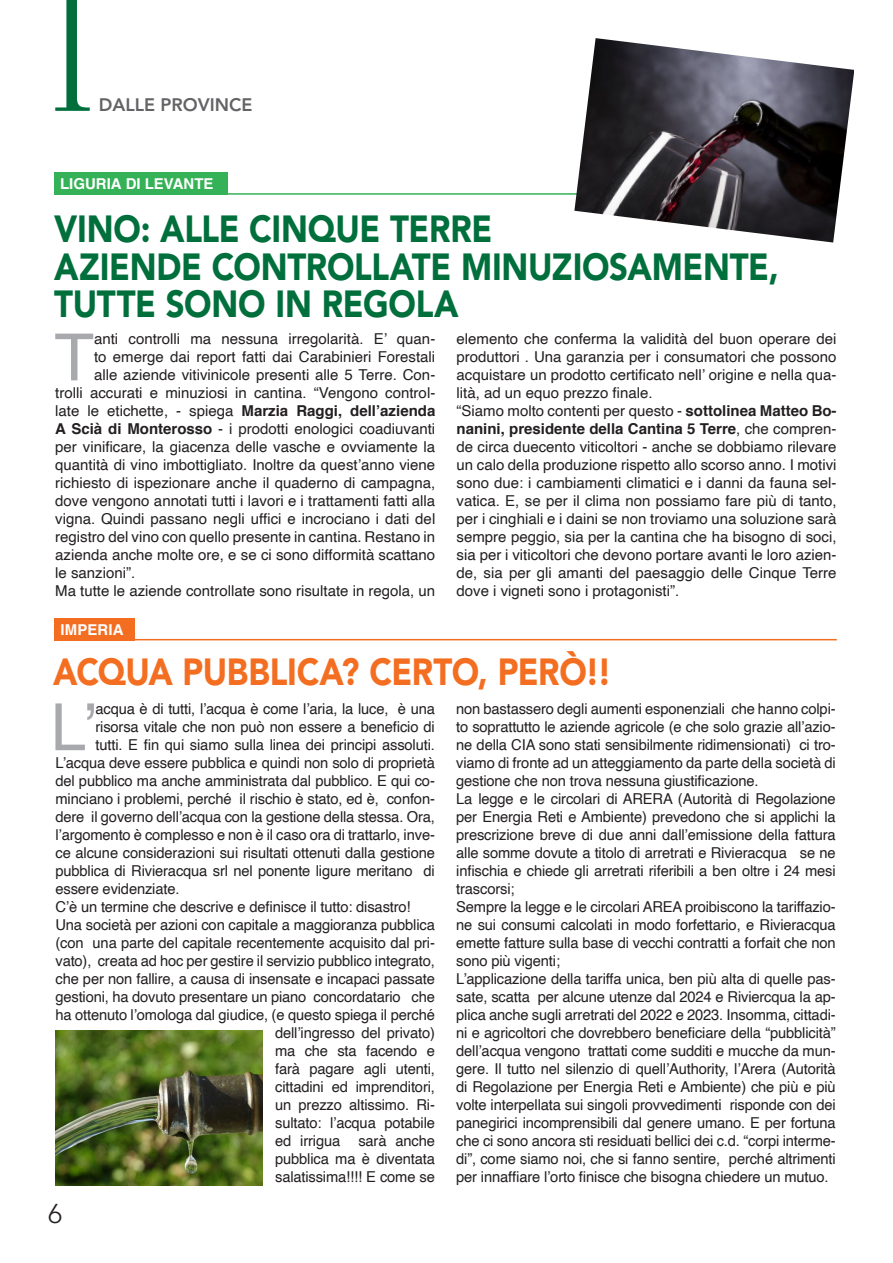
<style>
.page{position:relative;width:893px;height:1263px;background:#fff}
.page>*{position:absolute;margin:0;border:0;box-sizing:border-box;transform-origin:0 0}
.t1{font:65.25px "Helvetica";color:#a8a9ad}
.Corpo_del_testo{font:900 37.5px/37.5px "Avenir LT Std";letter-spacing:-.01em;color:#006f3c;scale:.88 1}
.Corpo_del_testo-2{font:900 37.5px "Avenir LT Std";letter-spacing:-.01em;color:#f36e21;scale:.88 1}
.t2{font:300 27px "Avenir LT Std";color:#231f20}
.t3{font:800 18px "Avenir LT Std";color:#636366}
.t4{font:15px/18px "Helvetica";letter-spacing:-.01em;color:#231f20;text-align:justify}
.t5{font:700 15px "Helvetica";color:#231f20}
.Plain_Text{font:700 15px "Helvetica LT Std";color:#fff}
.s1{font-weight:400}
.s2{font-weight:700}
</style>
<div class="page">
<svg style="left:55px;top:0;width:35px;height:111px"></svg>
<div style="left:54px;top:172px;width:173px;height:23px;background:#35b257"></div>
<hr style="left:132px;top:193px;width:705px;height:2px;background:#35b257">
<img style="left:574px;top:38px;width:280px;height:205px">
<div style="left:54px;top:618px;width:81px;height:23px;background:#f36e21"></div>
<hr style="left:132px;top:639px;width:705px;height:1px;background:#f36e21">
<img style="left:55px;top:1030px;width:207px;height:156px">
<p class="t3" style="left:99px;top:94px;width:155px">DALLE PROVINCE</p>
<p class="Plain_Text" style="left:60px;top:174px;width:155px">LIGURIA DI LEVANTE</p>
<p class="Corpo_del_testo" style="left:54px;top:210px;width:825px">VINO: ALLE CINQUE TERRE<br>AZIENDE CONTROLLATE MINUZIOSAMENTE,</p>
<p class="Corpo_del_testo" style="left:54px;top:285px;width:461px">TUTTE SONO IN REGOLA</p>
<p class="t1" style="left:54px;top:307px;width:41px">T</p>
<p class="t4" style="left:94px;top:331px;width:343px">anti controlli ma nessuna irregolarità. E’ quan-</p>
<p class="t4" style="left:94px;top:349px;width:343px">to emerge dai report fatti dai Carabinieri Forestali</p>
<p class="t4" style="left:94px;top:367px;width:343px">alle aziende vitivinicole presenti alle 5 Terre. Con-</p>
<p class="t4" style="left:55px;top:385px;width:382px">trolli accurati e minuziosi in cantina. “Vengono control-</p>
<p class="t5" style="left:55px;top:398px;width:382px"><span class="s1">late le etichette, - spiega</span> Marzia Raggi, dell’azienda</p>
<p class="t4" style="left:55px;top:421px;width:382px"><span class="s2">A Scià di Monterosso</span> - i prodotti enologici coadiuvanti</p>
<p class="t4" style="left:55px;top:439px;width:382px">per vinificare, la giacenza delle vasche e ovviamente la</p>
<p class="t4" style="left:55px;top:457px;width:382px">quantità di vino imbottigliato. Inoltre da quest’anno viene</p>
<p class="t4" style="left:55px;top:475px;width:382px">richiesto di ispezionare anche il quaderno di campagna,</p>
<p class="t4" style="left:55px;top:493px;width:382px">dove vengono annotati tutti i lavori e i trattamenti fatti alla</p>
<p class="t4" style="left:55px;top:511px;width:382px">vigna. Quindi passano negli uffici e incrociano i dati del</p>
<p class="t4" style="left:55px;top:529px;width:382px">registro del vino con quello presente in cantina. Restano in</p>
<p class="t4" style="left:55px;top:547px;width:382px">azienda anche molte ore, e se ci sono difformità scattano</p>
<p class="t4" style="left:55px;top:565px;width:82px">le sanzioni”.</p>
<p class="t4" style="left:55px;top:583px;width:382px">Ma tutte le aziende controllate sono risultate in regola, un</p>
<p class="t4" style="left:457px;top:331px;width:382px">elemento che conferma la validità del buon operare dei produttori . Una garanzia per i consumatori che possono acquistare un prodotto certificato nell’ origine e nella qua&shy;lità, ad un equo prezzo finale.</p>
<p class="t4" style="left:457px;top:403px;width:382px">“Siamo molto contenti per questo - <span class="s2">sottolinea Matteo Bo&shy;nanini, presidente della Cantina 5 Terre</span>, che compren&shy;de circa duecento viticoltori - anche se dobbiamo rilevare un calo della produzione rispetto allo scorso anno. I motivi sono due: i cambiamenti climatici e i danni da fauna sel&shy;vatica. E, se per il clima non possiamo fare più di tanto, per i cinghiali e i daini se non troviamo una soluzione sarà sempre peggio, sia per la cantina che ha bisogno di soci, sia per i viticoltori che devono portare avanti le loro azien&shy;de, sia per gli amanti del paesaggio delle Cinque Terre dove i vigneti sono i protagonisti”.</p>
<p class="Plain_Text" style="left:60px;top:620px;width:65px">IMPERIA</p>
<p class="Corpo_del_testo-2" style="left:53px;top:649px;width:636px">ACQUA PUBBLICA? CERTO, PERÒ!!</p>
<p class="t1" style="left:51px;top:677px;width:47px">L’</p>
<p class="t4" style="left:96px;top:700px;width:341px">acqua è di tutti, l’acqua è come l’aria, la luce, è una</p>
<p class="t4" style="left:96px;top:718px;width:341px">risorsa vitale che non può non essere a beneficio di</p>
<p class="t4" style="left:96px;top:736px;width:341px">tutti. E fin qui siamo sulla linea dei principi assoluti.</p>
<p class="t4" style="left:55px;top:754px;width:381px">L’acqua deve essere pubblica e quindi non solo di proprietà</p>
<p class="t4" style="left:55px;top:772px;width:381px">del pubblico ma anche amministrata dal pubblico. E qui co-</p>
<p class="t4" style="left:55px;top:790px;width:381px">minciano i problemi, perché il rischio è stato, ed è, confon-</p>
<p class="t4" style="left:55px;top:808px;width:381px">dere il governo dell’acqua con la gestione della stessa. Ora,</p>
<p class="t4" style="left:55px;top:826px;width:381px">l’argomento è complesso e non è il caso ora di trattarlo, inve-</p>
<p class="t4" style="left:55px;top:844px;width:381px">ce alcune considerazioni sui risultati ottenuti dalla gestione</p>
<p class="t4" style="left:55px;top:862px;width:381px">pubblica di Rivieracqua srl nel ponente ligure meritano di</p>
<p class="t4" style="left:55px;top:880px;width:125px">essere evidenziate.</p>
<p class="t4" style="left:55px;top:898px;width:357px">C’è un termine che descrive e definisce il tutto: disastro!</p>
<p class="t4" style="left:55px;top:916px;width:381px;text-align:right">Una società per azioni con capitale a maggioranza pubblica (con una parte del capitale recentemente acquisito dal pri&shy;vato), creata ad hoc per gestire il servizio pubblico integrato, che per non fallire, a causa di insensate e incapaci passate gestioni, ha dovuto presentare un piano concordatario che ha ottenuto l’omologa dal giudice, (e questo spiega il perché dell’ingresso del privato)<br>ma che sta facendo e<br>farà pagare agli utenti,<br>cittadini ed imprenditori,<br>un prezzo altissimo. Ri-<br>sultato: l’acqua potabile<br>ed irrigua sarà anche<br>pubblica ma è diventata<br>salatissima!!!! E come se</p>
<p class="t2" style="left:48px;top:1198px;width:16px">6</p>
<p class="t4" style="left:456px;top:700px;width:381px">non bastassero degli aumenti esponenziali che hanno colpi&shy;to soprattutto le aziende agricole (e che solo grazie all’azio&shy;ne della CIA sono stati sensibilmente ridimensionati) ci tro&shy;viamo di fronte ad un atteggiamento da parte della società di gestione che non trova nessuna giustificazione.</p>
<p class="t4" style="left:456px;top:790px;width:381px">La legge e le circolari di ARERA (Autorità di Regolazione per Energia Reti e Ambiente) prevedono che si applichi la prescrizione breve di due anni dall’emissione della fattura alle somme dovute a titolo di arretrati e Rivieracqua se ne infischia e chiede gli arretrati riferibili a ben oltre i 24 mesi trascorsi;</p>
<p class="t4" style="left:456px;top:898px;width:381px">Sempre la legge e le circolari AREA proibiscono la tariffazio&shy;ne sui consumi calcolati in modo forfettario, e Rivieracqua emette fatture sulla base di vecchi contratti a forfait che non sono più vigenti;</p>
<p class="t4" style="left:456px;top:970px;width:381px">L’applicazione della tariffa unica, ben più alta di quelle pas&shy;sate, scatta per alcune utenze dal 2024 e Riviercqua la ap&shy;plica anche sugli arretrati del 2022 e 2023. Insomma, cittadi&shy;ni e agricoltori che dovrebbero beneficiare della “pubblicità” dell’acqua vengono trattati come sudditi e mucche da mun&shy;gere. Il tutto nel silenzio di quell’Authority, l’Arera (Autorità di Regolazione per Energia Reti e Ambiente) che più e più volte interpellata sui singoli provvedimenti risponde con dei panegirici incomprensibili dal genere umano. E per fortuna che ci sono ancora sti residuati bellici dei c.d. “corpi interme&shy;di”, come siamo noi, che si fanno sentire, perché altrimenti per innaffiare l’orto finisce che bisogna chiedere un mutuo.</p>
</div>
